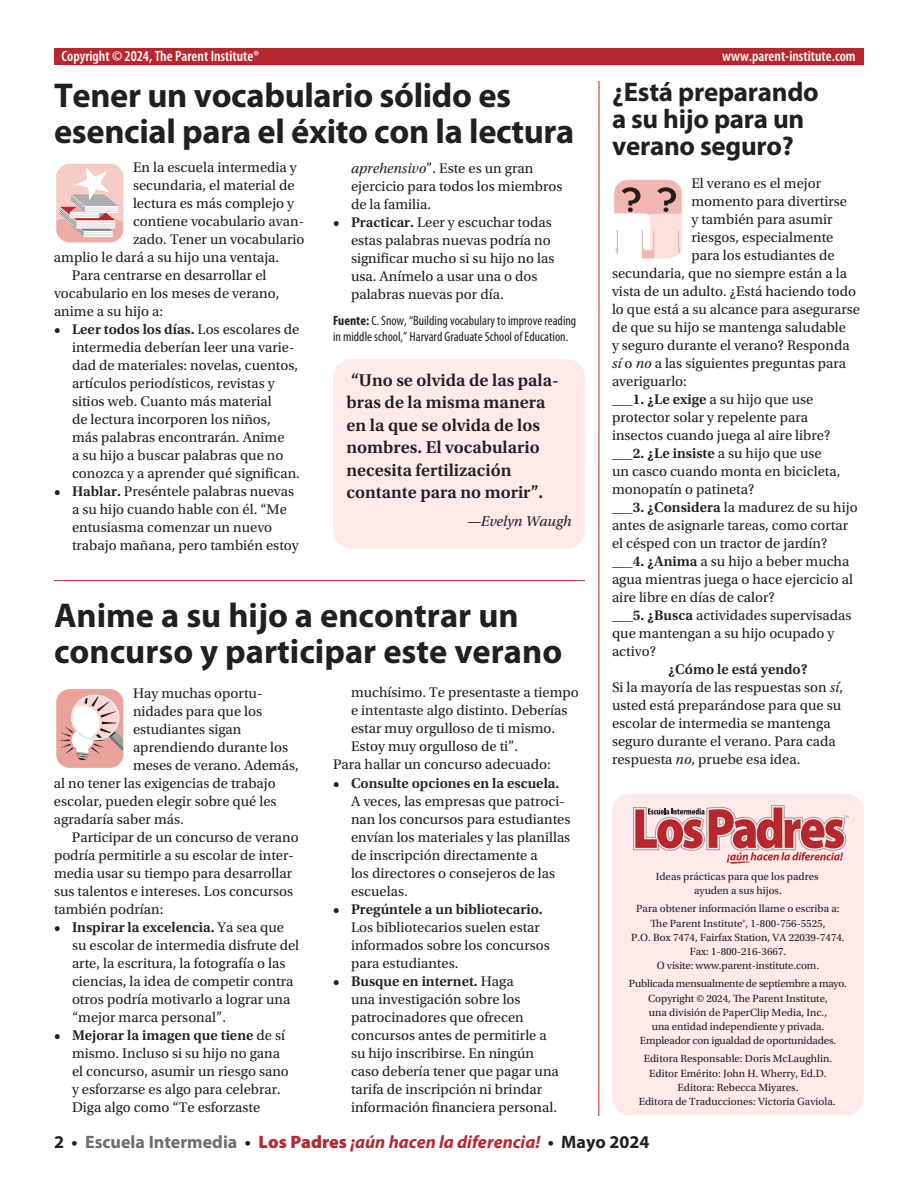
<style>
.page{position:relative;width:918px;height:1188px;background:#fff}
.page>*{position:absolute;margin:0;border:0;box-sizing:border-box;transform-origin:0 0}
.t1{font:700 34.5px/36px "Myriad Pro";letter-spacing:-.01em;color:#231f20}
.t2{font:700 27px/27px "Myriad Pro";letter-spacing:-.01em;color:#231f20}
.t3{font:600 18px/22.5px "Utopia Std";color:#231f20}
.t4{font:italic 700 18px "Myriad Pro";color:#b6282d}
.t5{font:600 condensed 15px "Myriad Pro";color:#fff}
.t6{font:italic 15px "Utopia Std";color:#231f20}
.t7{font:14.7px/18px "Utopia Std";color:#231f20}
.t8{font:600 14.7px "Utopia Std";color:#231f20}
.t9{font:condensed 13.5px/16.5px "Myriad Pro";color:#231f20}
.t10{font:10.95px/14.1px "Utopia Std";color:#231f20;text-align:center}
.s1{font-weight:600}
.s2{font-style:italic}
.s3{font-weight:700}
.s4{font-weight:400}
.s5{font-style:normal;color:#231f20}
.s6{font-style:normal;color:#6c6d70}
.s7{font-weight:900;font-style:normal}
</style>
<div class="page">
<div style="left:612px;top:794px;width:252px;height:321px;background:#feeae8;border-radius:18px"></div>
<svg style="left:633px;top:805px;width:215px;height:59px"></svg>
<svg style="left:56px;top:163px;width:68px;height:80px"></svg>
<svg style="left:614px;top:179px;width:68px;height:80px"></svg>
<div style="left:333px;top:359px;width:252px;height:190px;background:#feeae8;border-radius:18px"></div>
<div style="left:54px;top:49px;width:810px;height:16px;background:#b6282d"></div>
<hr style="left:54px;top:580px;width:531px;height:1px;background:#b6282d">
<hr style="left:598px;top:81px;width:1px;height:1035px;background:#b6282d">
<svg style="left:56px;top:689px;width:68px;height:79px"></svg>
<p class="t5" style="left:62px;top:46px;width:199px">Copyright © 2024, The Parent Institute®</p>
<p class="t5" style="left:722px;top:46px;width:135px">www.parent-institute.com</p>
<h1 class="t1" style="left:54px;top:76px;width:522px">Tener un vocabulario sólido es esencial para el éxito con la lectura</h1>
<h2 class="t2" style="left:612px;top:78px;width:208px">¿Está preparando a su hijo para un verano seguro?</h2>
<p class="t7" style="left:133px;top:159px;width:165px">En la escuela intermedia y</p>
<p class="t7" style="left:133px;top:177px;width:163px">secundaria, el material de</p>
<p class="t7" style="left:133px;top:195px;width:163px">lectura es más complejo y</p>
<p class="t7" style="left:133px;top:213px;width:173px">contiene vocabulario avan-</p>
<p class="t7" style="left:133px;top:231px;width:173px">zado. Tener un vocabulario</p>
<p class="t7" style="left:54px;top:249px;width:227px">amplio le dará a su hijo una ventaja.</p>
<p class="t7" style="left:72px;top:267px;width:196px">Para centrarse en desarrollar el</p>
<p class="t7" style="left:54px;top:285px;width:227px">vocabulario en los meses de verano,</p>
<p class="t7" style="left:54px;top:303px;width:111px">anime a su hijo a:</p>
<p class="t7" style="left:72px;top:321px;width:229px;text-indent:-18px"><span class="s1">• Leer todos los días.</span> Los escolares de intermedia deberían leer una varie&shy;dad de materiales: novelas, cuentos, artículos periodísticos, revistas y sitios web. Cuanto más material<br>de lectura incorporen los niños, más palabras encontrarán. Anime<br>a su hijo a buscar palabras que no conozca y a aprender qué significan.</p>
<p class="t7" style="left:72px;top:483px;width:228px;text-indent:-18px"><span class="s1">• Hablar.</span> Preséntele palabras nuevas a su hijo cuando hable con él. “Me entusiasma comenzar un nuevo trabajo mañana, pero también estoy</p>
<p class="t7" style="left:351px;top:160px;width:213px"><span class="s2">aprehensivo</span>”. Este es un gran ejercicio para todos los miembros de la familia.</p>
<p class="t7" style="left:351px;top:214px;width:205px;text-indent:-18px"><span class="s1">• Practicar.</span> Leer y escuchar todas estas palabras nuevas podría no significar mucho si su hijo no las usa. Anímelo a usar una o dos palabras nuevas por día.</p>
<p class="t9" style="left:333px;top:312px;width:245px"><span class="s3">Fuente:</span> C. Snow, “Building vocabulary to improve reading in middle school,” Harvard Graduate School of Education.</p>
<p class="t7" style="left:692px;top:175px;width:131px">El verano es el mejor</p>
<p class="t7" style="left:692px;top:193px;width:157px">momento para divertirse</p>
<p class="t7" style="left:692px;top:211px;width:143px">y también para asumir</p>
<p class="t7" style="left:692px;top:229px;width:143px">riesgos, especialmente</p>
<p class="t7" style="left:692px;top:247px;width:145px">para los estudiantes de</p>
<p class="t7" style="left:612px;top:265px;width:237px">secundaria, que no siempre están a la</p>
<p class="t7" style="left:612px;top:283px;width:246px">vista de un adulto. ¿Está haciendo todo</p>
<p class="t7" style="left:612px;top:301px;width:250px">lo que está a su alcance para asegurarse</p>
<p class="t7" style="left:612px;top:319px;width:236px">de que su hijo se mantenga saludable</p>
<p class="t7" style="left:612px;top:337px;width:239px">y seguro durante el verano? Responda</p>
<p class="t7" style="left:612px;top:355px;width:236px"><span class="s2">sí</span> o <span class="s2">no</span> a las siguientes preguntas para</p>
<p class="t7" style="left:612px;top:373px;width:76px">averiguarlo:</p>
<p class="t8" style="left:612px;top:391px;width:203px">___1. ¿Le exige <span class="s4">a su hijo que use</span></p>
<p class="t7" style="left:612px;top:409px;width:198px">protector solar y repelente para</p>
<p class="t7" style="left:612px;top:427px;width:220px">insectos cuando juega al aire libre?</p>
<p class="t8" style="left:612px;top:445px;width:211px">___2. ¿Le insiste <span class="s4">a su hijo que use</span></p>
<p class="t7" style="left:612px;top:463px;width:230px">un casco cuando monta en bicicleta,</p>
<p class="t7" style="left:612px;top:481px;width:144px">monopatín o patineta?</p>
<p class="t7" style="left:612px;top:499px;width:247px"><span class="s1">___3. ¿Considera</span> la madurez de su hijo</p>
<p class="t7" style="left:612px;top:517px;width:238px">antes de asignarle tareas, como cortar</p>
<p class="t7" style="left:612px;top:535px;width:217px">el césped con un tractor de jardín?</p>
<p class="t7" style="left:612px;top:553px;width:239px"><span class="s1">___4. ¿Anima</span> a su hijo a beber mucha</p>
<p class="t7" style="left:612px;top:571px;width:243px">agua mientras juega o hace ejercicio al</p>
<p class="t7" style="left:612px;top:589px;width:164px">aire libre en días de calor?</p>
<p class="t7" style="left:612px;top:607px;width:241px"><span class="s1">___5. ¿Busca</span> actividades supervisadas</p>
<p class="t7" style="left:612px;top:625px;width:224px">que mantengan a su hijo ocupado y</p>
<p class="t7" style="left:612px;top:643px;width:45px">activo?</p>
<p class="t7" style="left:612px;top:661px;width:233px;text-indent:56px"><span class="s1">¿Cómo le está yendo?<br></span>Si la mayoría de las respuestas son <span class="s2">sí</span>, usted está preparándose para que su escolar de intermedia se mantenga seguro durante el verano. Para cada respuesta <span class="s2">no</span>, pruebe esa idea.</p>
<p class="t3" style="left:346px;top:369px;width:214px">“Uno se olvida de las pala&shy;bras de la misma manera en la que se olvida de los nombres. El vocabulario necesita fertilización contante para no morir”.</p>
<p class="t6" style="left:467px;top:513px;width:106px">—Evelyn Waugh</p>
<h1 class="t1" style="left:54px;top:597px;width:510px">Anime a su hijo a encontrar un concurso y participar este verano</h1>
<p class="t7" style="left:351px;top:684px;width:229px">muchísimo. Te presentaste a tiempo</p>
<p class="t7" style="left:351px;top:702px;width:218px">e intentaste algo distinto. Deberías</p>
<p class="t7" style="left:351px;top:720px;width:206px">estar muy orgulloso de ti mismo.</p>
<p class="t7" style="left:351px;top:738px;width:169px">Estoy muy orgulloso de ti”.</p>
<p class="t7" style="left:333px;top:756px;width:219px">Para hallar un concurso adecuado:</p>
<p class="t8" style="left:333px;top:775px;width:228px">• Consulte opciones en la escuela.</p>
<p class="t7" style="left:351px;top:792px;width:221px">A veces, las empresas que patroci&shy;nan los concursos para estudiantes envían los materiales y las planillas de inscripción directamente a<br>los directores o consejeros de las escuelas.</p>
<p class="t8" style="left:333px;top:901px;width:211px">• Pregúntele a un bibliotecario.</p>
<p class="t7" style="left:351px;top:918px;width:200px">Los bibliotecarios suelen estar informados sobre los concursos para estudiantes.</p>
<p class="t7" style="left:351px;top:972px;width:209px;text-indent:-18px"><span class="s1">• Busque en internet.</span> Haga<br>una investigación sobre los patrocinadores que ofrecen concursos antes de permitirle a su hijo inscribirse. En ningún caso debería tener que pagar una tarifa de inscripción ni brindar información financiera personal.</p>
<p class="t7" style="left:133px;top:684px;width:131px">Hay muchas oportu-</p>
<p class="t7" style="left:133px;top:702px;width:131px">nidades para que los</p>
<p class="t7" style="left:133px;top:720px;width:110px">estudiantes sigan</p>
<p class="t7" style="left:133px;top:738px;width:157px">aprendiendo durante los</p>
<p class="t7" style="left:133px;top:756px;width:167px">meses de verano. Además,</p>
<p class="t7" style="left:54px;top:774px;width:223px">al no tener las exigencias de trabajo</p>
<p class="t7" style="left:54px;top:792px;width:224px">escolar, pueden elegir sobre qué les</p>
<p class="t7" style="left:54px;top:810px;width:131px">agradaría saber más.</p>
<p class="t7" style="left:72px;top:828px;width:228px">Participar de un concurso de verano</p>
<p class="t7" style="left:54px;top:846px;width:241px">podría permitirle a su escolar de inter-</p>
<p class="t7" style="left:54px;top:864px;width:240px">media usar su tiempo para desarrollar</p>
<p class="t7" style="left:54px;top:882px;width:241px">sus talentos e intereses. Los concursos</p>
<p class="t7" style="left:54px;top:900px;width:111px">también podrían:</p>
<p class="t7" style="left:72px;top:918px;width:229px;text-indent:-18px"><span class="s1">• Inspirar la excelencia.</span> Ya sea que su escolar de intermedia disfrute del arte, la escritura, la fotografía o las ciencias, la idea de competir contra otros podría motivarlo a lograr una “mejor marca personal”.</p>
<p class="t7" style="left:72px;top:1026px;width:218px;text-indent:-18px"><span class="s1">• Mejorar la imagen que tiene</span> de sí mismo. Incluso si su hijo no gana el concurso, asumir un riesgo sano y esforzarse es algo para celebrar.<br>Diga algo como “Te esforzaste</p>
<p class="t10" style="left:656px;top:869px;width:164px">Ideas prácticas para que los padres ayuden a sus hijos.</p>
<p class="t10" style="left:631px;top:902px;width:215px">Para obtener información llame o escriba a:<br>The Parent Institute®, 1-800-756-5525,<br>P.O. Box 7474, Fairfax Station, VA 22039-7474.<br>Fax: 1-800-216-3667.<br>O visite: www.parent-institute.com.</p>
<p class="t10" style="left:629px;top:977px;width:220px">Publicada mensualmente de septiembre a mayo.<br>Copyright © 2024, The Parent Institute,<br>una división de PaperClip Media, Inc.,<br>una entidad independiente y privada.<br>Empleador con igualdad de oportunidades.</p>
<p class="t10" style="left:639px;top:1052px;width:198px">Editora Responsable: Doris McLaughlin.<br>Editor Emérito: John H. Wherry, Ed.D.<br>Editora: Rebecca Miyares.<br>Editora de Traducciones: Victoria Gaviola.</p>
<p class="t4" style="left:54px;top:1130px;width:597px"><span class="s5">2 •</span> <span class="s6">Escuela Intermedia</span> <span class="s5">•</span> <span class="s7">Los Padres</span> ¡aún hacen la diferencia! <span class="s5">• Mayo 2024</span></p>
</div>
